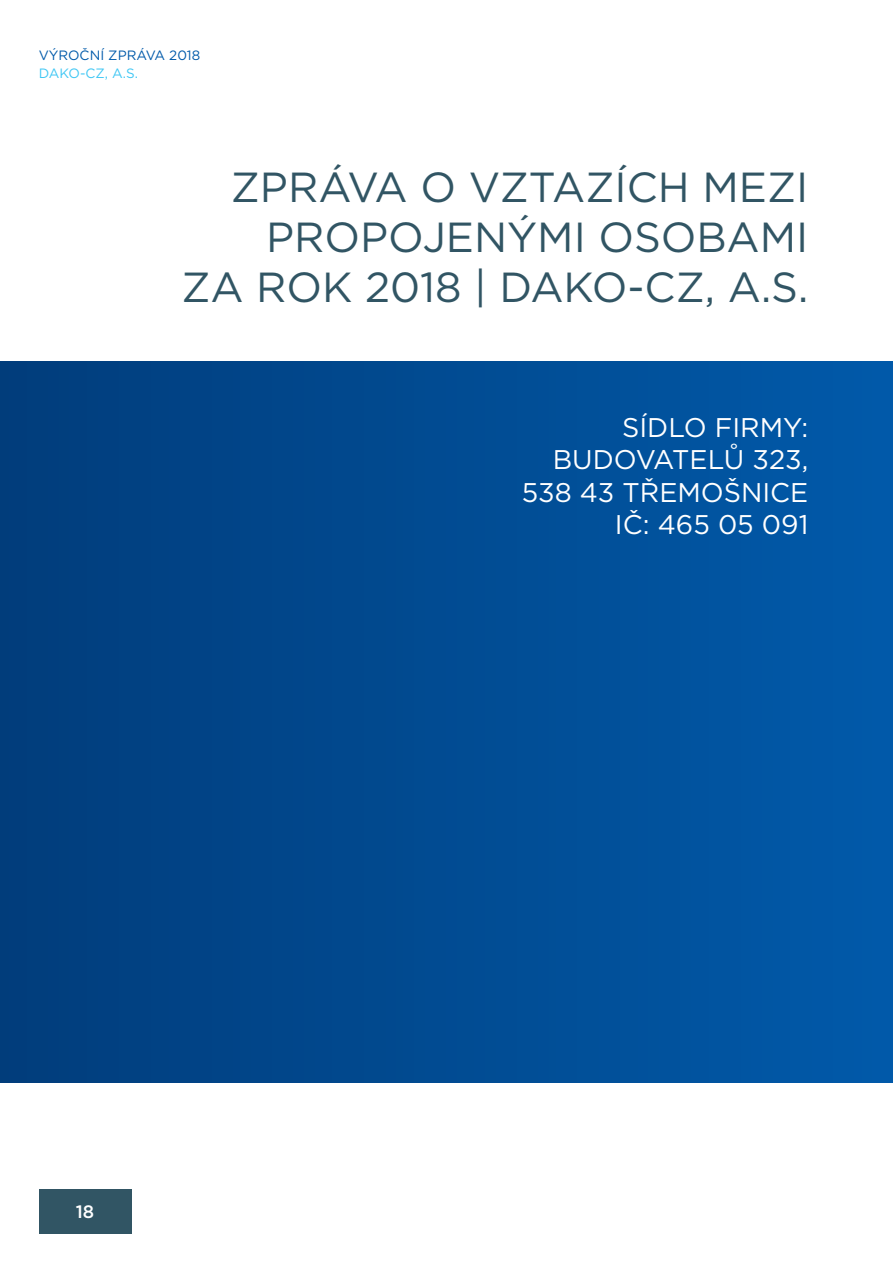
<style>
.page{position:relative;width:893px;height:1263px;background:#fff}
.page>*{position:absolute;margin:0;border:0;box-sizing:border-box;transform-origin:0 0}
.nadpis_1{font:42px/50.4px "Gotham";color:#315564;text-align:right}
.t1{font:27px/32.4px "Gotham";color:#fff;text-align:right}
.t2{font:500 18px "Gotham";color:#fff}
.t3{font:13.5px "Gotham";color:#015aaa}
.t4{font:13.5px "Gotham";letter-spacing:-.025em;color:#40c7f4}
</style>
<div class="page">
<div style="left:39px;top:1189px;width:92px;height:44px;background:#315564"></div>
<div style="left:0;top:361px;width:893px;height:721px;background:linear-gradient(to right,#013d7b,#015aa9)"></div>
<p class="t3" style="left:39px;top:47px;width:163px">VÝROČNÍ ZPRÁVA 2018</p>
<p class="t4" style="left:39px;top:65px;width:101px">DAKO-CZ, A.S.</p>
<p class="nadpis_1" style="left:231px;top:161px;width:579px">ZPRÁVA O VZTAZÍCH MEZI<br>PROPOJENÝMI OSOBAMI</p>
<p class="nadpis_1" style="left:181px;top:261px;width:628px">ZA ROK 2018 | DAKO-CZ, A.S.</p>
<p class="t2" style="left:76px;top:1200px;width:20px">18</p>
<p class="t1" style="left:522px;top:410px;width:288px">SÍDLO FIRMY:<br>BUDOVATELŮ 323,<br>538 43 TŘEMOŠNICE</p>
<p class="t1" style="left:615px;top:508px;width:195px">IČ: 465 05 091</p>
</div>
